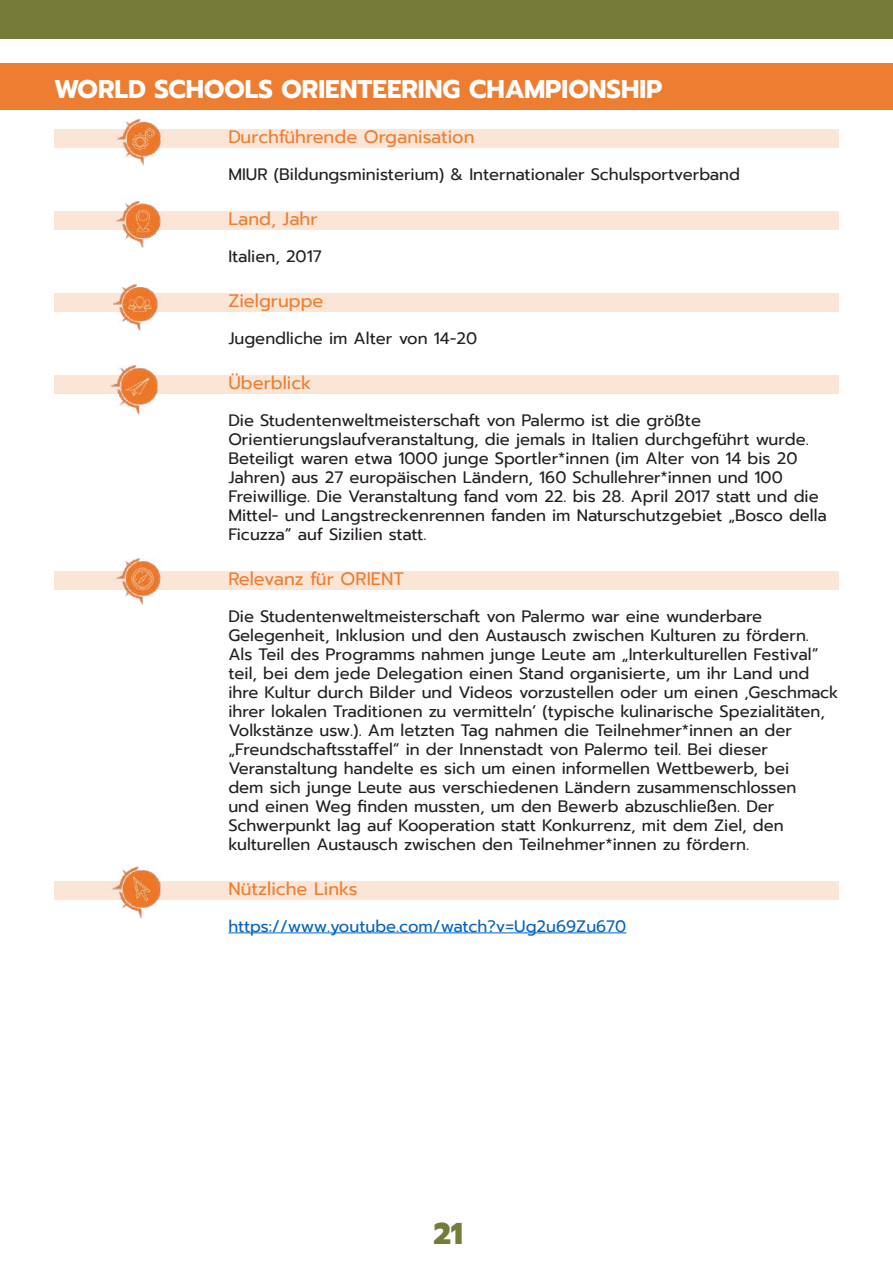
<style>
.page{position:relative;width:893px;height:1263px;background:#fff}
.page>*{position:absolute;margin:0;border:0;box-sizing:border-box;transform-origin:0 0}
.t1{font:800 30px "Prompt";color:#757b39}
.t2{font:700 25.5px "Prompt";color:#fff}
.t3{font:18px "Prompt";color:#ed7d31}
.t4{font:16.5px/18.9px "Prompt";color:#231f20}
.t5{font:16.5px "Prompt";color:#0563c1}
</style>
<div class="page">
<div style="left:0;top:0;width:893px;height:39px;background:#757b39"></div>
<div style="left:0;top:63px;width:893px;height:47px;background:#ed7d31"></div>
<div style="left:54px;top:130px;width:785px;height:18px;background:#fbe5d6"></div>
<div style="left:54px;top:212px;width:785px;height:18px;background:#fbe5d6"></div>
<div style="left:54px;top:294px;width:785px;height:18px;background:#fbe5d6"></div>
<div style="left:54px;top:376px;width:785px;height:18px;background:#fbe5d6"></div>
<div style="left:54px;top:571px;width:785px;height:18px;background:#fbe5d6"></div>
<div style="left:54px;top:881px;width:785px;height:18px;background:#fbe5d6"></div>
<hr style="left:228px;top:932px;width:398px;height:1px;background:#0563c1">
<img style="left:111px;top:118px;width:57px;height:48px">
<img style="left:111px;top:201px;width:57px;height:47px">
<img style="left:113px;top:284px;width:49px;height:47px">
<img style="left:113px;top:558px;width:54px;height:46px">
<img style="left:111px;top:365px;width:54px;height:50px">
<img style="left:107px;top:866px;width:66px;height:52px">
<h2 class="t2" style="left:54px;top:70px;width:610px">WORLD SCHOOLS ORIENTEERING CHAMPIONSHIP</h2>
<p class="t3" style="left:228px;top:124px;width:248px">Durchführende Organisation</p>
<p class="t4" style="left:228px;top:165px;width:513px">MIUR (Bildungsministerium) &amp; Internationaler Schulsportverband</p>
<p class="t3" style="left:228px;top:206px;width:91px">Land, Jahr</p>
<p class="t4" style="left:228px;top:247px;width:95px">Italien, 2017</p>
<p class="t3" style="left:228px;top:288px;width:97px">Zielgruppe</p>
<p class="t4" style="left:228px;top:329px;width:250px">Jugendliche im Alter von 14-20</p>
<p class="t3" style="left:228px;top:370px;width:85px">Überblick</p>
<p class="t4" style="left:228px;top:411px;width:600px">Die Studentenweltmeisterschaft von Palermo ist die größte Orientierungslaufveranstaltung, die jemals in Italien durchgeführt wurde.<br>Beteiligt waren etwa 1000 junge Sportler*innen (im Alter von 14 bis 20<br>Jahren) aus 27 europäischen Ländern, 160 Schullehrer*innen und 100<br>Freiwillige. Die Veranstaltung fand vom 22. bis 28. April 2017 statt und die Mittel- und Langstreckenrennen fanden im Naturschutzgebiet „Bosco della Ficuzza“ auf Sizilien statt.</p>
<p class="t3" style="left:228px;top:566px;width:177px">Relevanz für ORIENT</p>
<p class="t4" style="left:228px;top:607px;width:612px">Die Studentenweltmeisterschaft von Palermo war eine wunderbare Gelegenheit, Inklusion und den Austausch zwischen Kulturen zu fördern.<br>Als Teil des Programms nahmen junge Leute am „Interkulturellen Festival“ teil, bei dem jede Delegation einen Stand organisierte, um ihr Land und ihre Kultur durch Bilder und Videos vorzustellen oder um einen ‚Geschmack ihrer lokalen Traditionen zu vermitteln‘ (typische kulinarische Spezialitäten, Volkstänze usw.). Am letzten Tag nahmen die Teilnehmer*innen an der „Freundschaftsstaffel“ in der Innenstadt von Palermo teil. Bei dieser Veranstaltung handelte es sich um einen informellen Wettbewerb, bei<br>dem sich junge Leute aus verschiedenen Ländern zusammenschlossen<br>und einen Weg finden mussten, um den Bewerb abzuschließen. Der Schwerpunkt lag auf Kooperation statt Konkurrenz, mit dem Ziel, den kulturellen Austausch zwischen den Teilnehmer*innen zu fördern.</p>
<p class="t3" style="left:228px;top:875px;width:131px">Nützliche Links</p>
<p class="t5" style="left:228px;top:914px;width:400px">https://www.youtube.com/watch?v=Ug2u69Zu670</p>
<h1 class="t1" style="left:433px;top:1211px;width:31px">21</h1>
</div>
